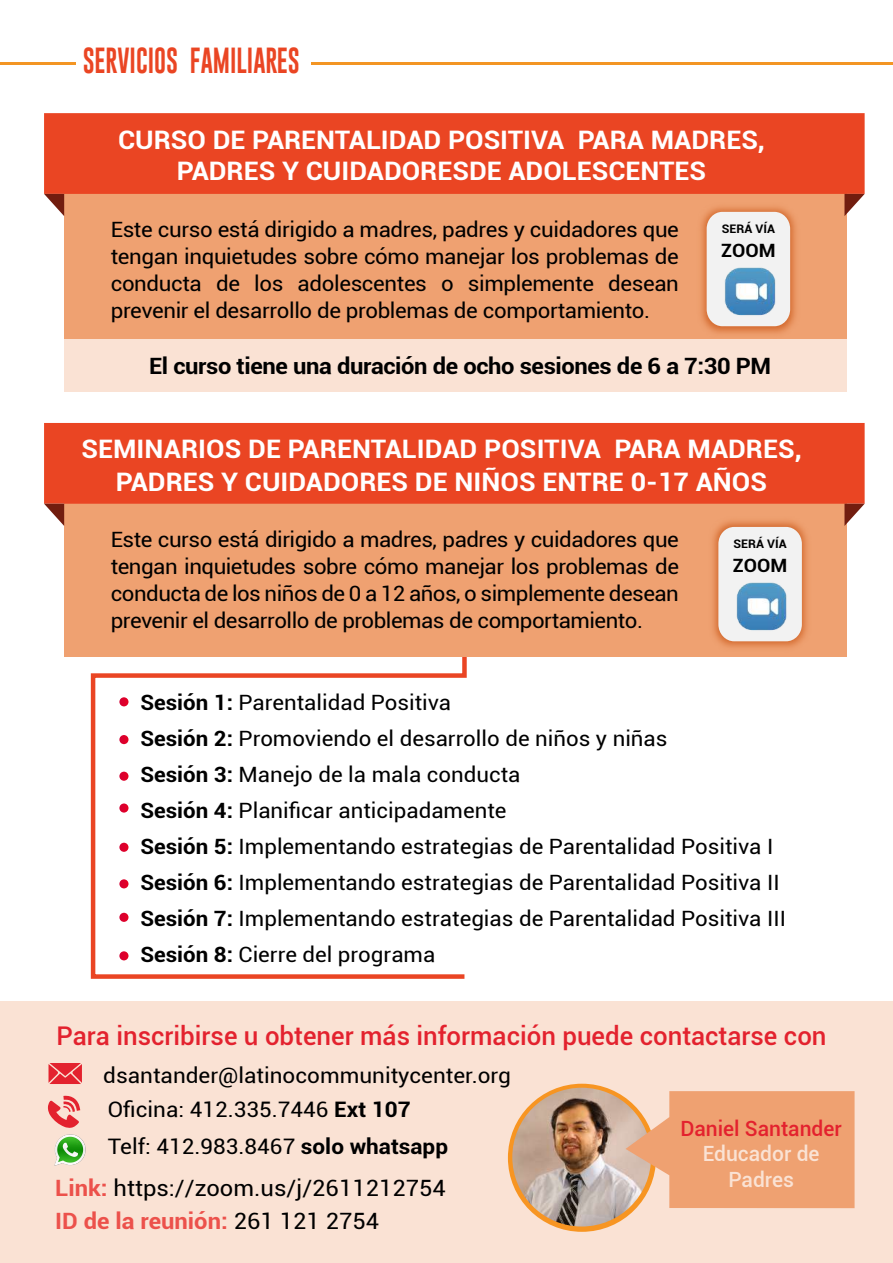
<style>
.page{position:relative;width:893px;height:1263px;background:#fff}
.page>*{position:absolute;margin:0;border:0;box-sizing:border-box;transform-origin:0 0}
.t1{font:30px "Gobold";color:#ea4523;scale:.79 1}
.t2{font:500 25.8px "Roboto";color:#e3222e}
.t3{font:700 25.5px/31.5px "Roboto";color:#fff;text-align:center;scale:1.06 1}
.t4{font:22.5px/33px "Roboto";color:#000;scale:1.06 1}
.t5{font:700 22.5px "Roboto";letter-spacing:-.015em;color:#000;scale:1.06 1}
.t6{font:21.3px/36.6px "Roboto";color:#000;scale:1.06 1}
.t7{font:21.15px/36px "Roboto";color:#000;text-align:justify;scale:1.06 1}
.t8{font:500 21px/25.2px "Roboto";color:rgb(255 255 255/.7);text-align:center}
.t9{font:500 21px "Roboto";color:#e3222e}
.t10{font:700 18.3px "Roboto";color:#000;scale:1.06 1}
.t11{font:700 11.85px "Roboto";color:#000;scale:1.06 1}
.s1{font-weight:700}
.s2{font-weight:700;color:#ec514b}
</style>
<div class="page">
<hr style="left:311px;top:62px;width:582px;height:3px;background:#f39523">
<hr style="left:0;top:62px;width:75px;height:3px;background:#f39523">
<svg style="left:90px;top:657px;width:377px;height:322px"></svg>
<div style="left:64px;top:117px;width:783px;height:274px;background:#efa171"></div>
<div style="left:44px;top:113px;width:821px;height:81px;background:#ea4523"></div>
<svg style="left:846px;top:194px;width:19px;height:21px"></svg>
<svg style="left:44px;top:194px;width:20px;height:22px"></svg>
<div style="left:63px;top:340px;width:784px;height:53px;background:#fae2d4"></div>
<img style="left:651px;top:156px;width:195px;height:184px">
<div style="left:707px;top:212px;width:83px;height:114px;background:#f2f2f2;border-radius:16px"></div>
<img style="left:724px;top:267px;width:52px;height:49px">
<div style="left:64px;top:426px;width:783px;height:231px;background:#efa171"></div>
<div style="left:44px;top:423px;width:821px;height:81px;background:#ea4523"></div>
<svg style="left:858px;top:504px;width:7px;height:7px"></svg>
<svg style="left:44px;top:504px;width:20px;height:22px"></svg>
<img style="left:663px;top:470px;width:195px;height:178px">
<div style="left:718px;top:527px;width:84px;height:114px;background:#f2f2f2;border-radius:16px"></div>
<img style="left:736px;top:582px;width:51px;height:49px">
<div style="left:1px;top:1002px;width:892px;height:261px;background:#fae2d4"></div>
<svg style="left:48px;top:1095px;width:32px;height:33px"></svg>
<svg style="left:49px;top:1063px;width:33px;height:21px"></svg>
<img style="left:54px;top:1134px;width:32px;height:32px">
<svg style="left:508px;top:1084px;width:148px;height:148px;background:#f4972a"></svg>
<img style="left:512px;top:1088px;width:139px;height:138px;border-radius:69px">
<svg style="left:626px;top:1091px;width:229px;height:117px;background:#eea77a"></svg>
<h1 class="t1" style="left:83px;top:39px;width:276px">SERVICIOS FAMILIARES</h1>
<p class="t3" style="left:118px;top:123px;width:612px">CURSO DE PARENTALIDAD POSITIVA PARA MADRES,<br>PADRES Y CUIDADORESDE ADOLESCENTES</p>
<p class="t7" style="left:111px;top:215px;width:538px;line-height:27px">Este curso está dirigido a madres, padres y cuidadores que tengan inquietudes sobre cómo manejar los problemas de conducta de los adolescentes o simplemente desean prevenir el desarrollo de problemas de comportamiento.</p>
<p class="t11" style="left:722px;top:221px;width:52px">SERÁ VÍA</p>
<p class="t10" style="left:721px;top:238px;width:53px">ZOOM</p>
<p class="t5" style="left:149px;top:350px;width:588px">El curso tiene una duración de ocho sesiones de 6 a 7:30 PM</p>
<p class="t3" style="left:81px;top:432px;width:681px;line-height:33px">SEMINARIOS DE PARENTALIDAD POSITIVA PARA MADRES,<br>PADRES Y CUIDADORES DE NIÑOS ENTRE 0-17 AÑOS</p>
<p class="t7" style="left:111px;top:525px;width:538px;line-height:27px">Este curso está dirigido a madres, padres y cuidadores que tengan inquietudes sobre cómo manejar los problemas de conducta de los niños de 0 a 12 años, o simplemente desean prevenir el desarrollo de problemas de comportamiento.</p>
<p class="t11" style="left:733px;top:536px;width:52px">SERÁ VÍA</p>
<p class="t10" style="left:733px;top:553px;width:53px">ZOOM</p>
<p class="t7" style="left:140px;top:684px;width:610px;text-align:left"><span class="s1">Sesión 1:</span> Parentalidad Positiva<br><span class="s1">Sesión 2:</span> Promoviendo el desarrollo de niños y niñas<br><span class="s1">Sesión 3:</span> Manejo de la mala conducta<br><span class="s1">Sesión 4:</span> Planificar anticipadamente<br><span class="s1">Sesión 5:</span> Implementando estrategias de Parentalidad Positiva I <span class="s1">Sesión 6:</span> Implementando estrategias de Parentalidad Positiva II <span class="s1">Sesión 7:</span> Implementando estrategias de Parentalidad Positiva III <span class="s1">Sesión 8:</span> Cierre del programa</p>
<p class="t2" style="left:57px;top:1018px;width:771px">Para inscribirse u obtener más información puede contactarse con</p>
<p class="t6" style="left:103px;top:1056px;width:386px">dsantander@latinocommunitycenter.org</p>
<p class="t6" style="left:108px;top:1090px;width:322px">Oficina: 412.335.7446 <span class="s1">Ext 107<br></span>Telf: 412.983.8467 <span class="s1">solo whatsapp</span></p>
<p class="t4" style="left:55px;top:1170px;width:370px"><span class="s2">Link:</span> https://zoom.us/j/2611212754<br><span class="s2">ID de la reunión:</span> 261 121 2754</p>
<p class="t9" style="left:680px;top:1114px;width:163px">Daniel Santander</p>
<p class="t8" style="left:703px;top:1140px;width:118px">Educador de<br>Padres</p>
</div>
